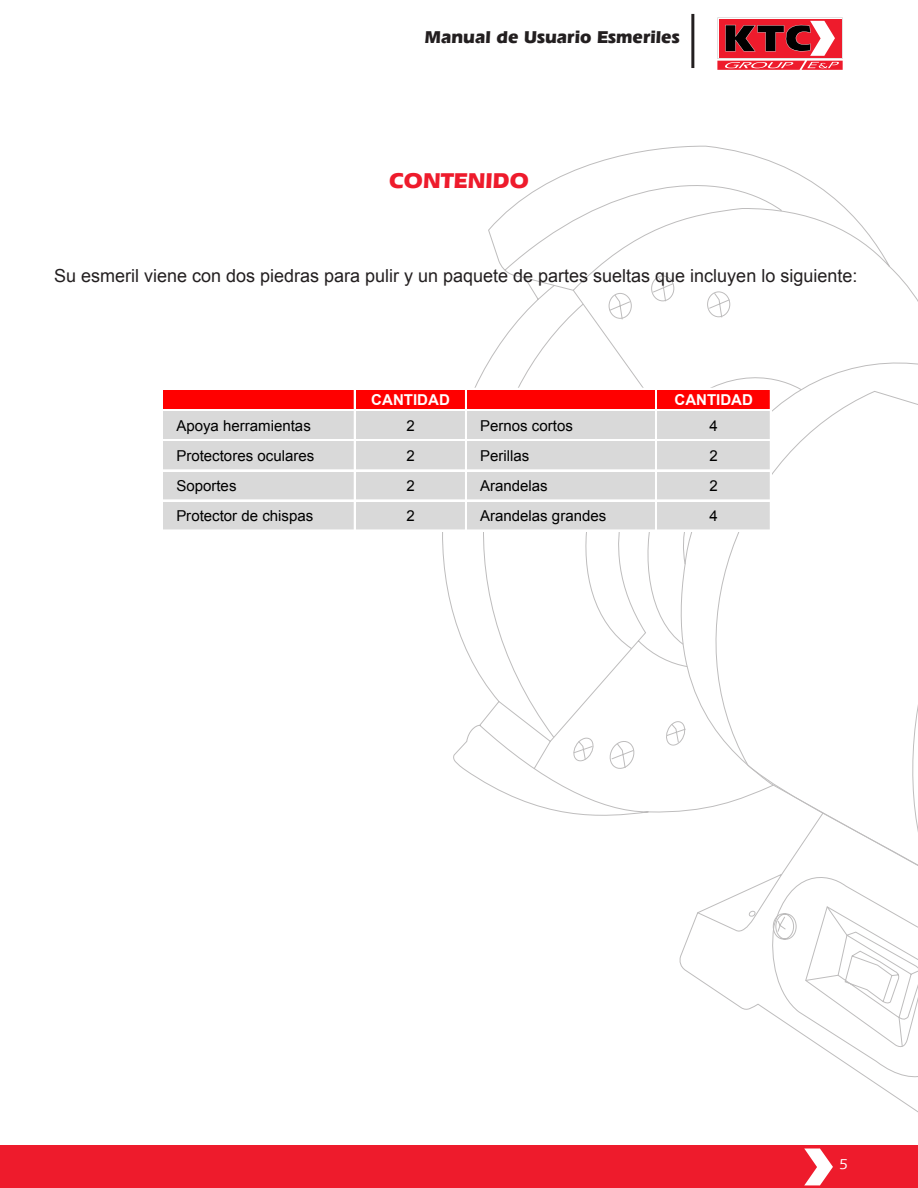
<style>
.page{position:relative;width:918px;height:1188px;background:#fff}
.page>*{position:absolute;margin:0;border:0;box-sizing:border-box;transform-origin:0 0}
.t1{font:700 22.5px "Eras IT Cby BT";color:#ee1b2c}
.t2{font:18px "Arial";color:#231f20}
.t3{font:700 18px "Eras IT Cby BT";color:#231f20}
.t4{font:15px "Arial";color:#000}
.t5{font:700 15px "Arial";color:#fff}
.t6{font:500 15px "Eras IT Cby BT";color:#fff}
</style>
<div class="page">
<hr style="left:691px;top:14px;width:3px;height:54px;background:#231f20">
<div style="left:0;top:1145px;width:918px;height:43px;background:#ee1b2c"></div>
<svg style="left:488px;top:146px;width:411px;height:130px"></svg>
<svg style="left:442px;top:276px;width:476px;height:910px"></svg>
<svg style="left:717px;top:18px;width:126px;height:52px;background:#c24751"></svg>
<div style="left:162px;top:389px;width:609px;height:22px;background:#f00"></div>
<div style="left:162px;top:410px;width:609px;height:121px;background:#d9d9d9"></div>
<hr style="left:162px;top:388px;width:1px;height:143px;background:#fff">
<hr style="left:354px;top:390px;width:2px;height:141px;background:#fff">
<hr style="left:465px;top:390px;width:2px;height:141px;background:#fff">
<hr style="left:655px;top:390px;width:1px;height:141px;background:#fff">
<hr style="left:656px;top:390px;width:1px;height:141px;background:#fff">
<hr style="left:770px;top:390px;width:2px;height:141px;background:#fff">
<hr style="left:163px;top:388px;width:609px;height:2px;background:#fff">
<hr style="left:163px;top:409px;width:609px;height:1px;background:#fff">
<hr style="left:163px;top:410px;width:609px;height:1px;background:#fff">
<hr style="left:163px;top:440px;width:609px;height:1px;background:#fff">
<hr style="left:163px;top:470px;width:609px;height:1px;background:#fff">
<hr style="left:163px;top:500px;width:609px;height:1px;background:#fff">
<hr style="left:163px;top:530px;width:609px;height:1px;background:#fff">
<p class="t3" style="left:425px;top:26px;width:256px">Manual de Usuario Esmeriles</p>
<h1 class="t1" style="left:389px;top:166px;width:141px">CONTENIDO</h1>
<p class="t2" style="left:54px;top:264px;width:805px">Su esmeril viene con dos piedras para pulir y un paquete de partes sueltas que incluyen lo siguiente:</p>
<p class="t5" style="left:371px;top:390px;width:80px">CANTIDAD</p>
<p class="t5" style="left:674px;top:390px;width:80px">CANTIDAD</p>
<p class="t4" style="left:176px;top:416px;width:136px">Apoya herramientas</p>
<p class="t4" style="left:407px;top:416px;width:10px">2</p>
<p class="t4" style="left:480px;top:416px;width:94px">Pernos cortos</p>
<p class="t4" style="left:710px;top:416px;width:10px">4</p>
<p class="t4" style="left:176px;top:446px;width:139px">Protectores oculares</p>
<p class="t4" style="left:406px;top:446px;width:10px">2</p>
<p class="t4" style="left:480px;top:446px;width:51px">Perillas</p>
<p class="t4" style="left:710px;top:446px;width:10px">2</p>
<p class="t4" style="left:176px;top:476px;width:62px">Soportes</p>
<p class="t4" style="left:406px;top:476px;width:10px">2</p>
<p class="t4" style="left:480px;top:476px;width:69px">Arandelas</p>
<p class="t4" style="left:709px;top:476px;width:10px">2</p>
<p class="t4" style="left:176px;top:506px;width:139px">Protector de chispas</p>
<p class="t4" style="left:406px;top:506px;width:10px">2</p>
<p class="t4" style="left:480px;top:506px;width:128px">Arandelas grandes</p>
<p class="t4" style="left:709px;top:506px;width:10px">4</p>
<p class="t6" style="left:839px;top:1155px;width:10px">5</p>
</div>
